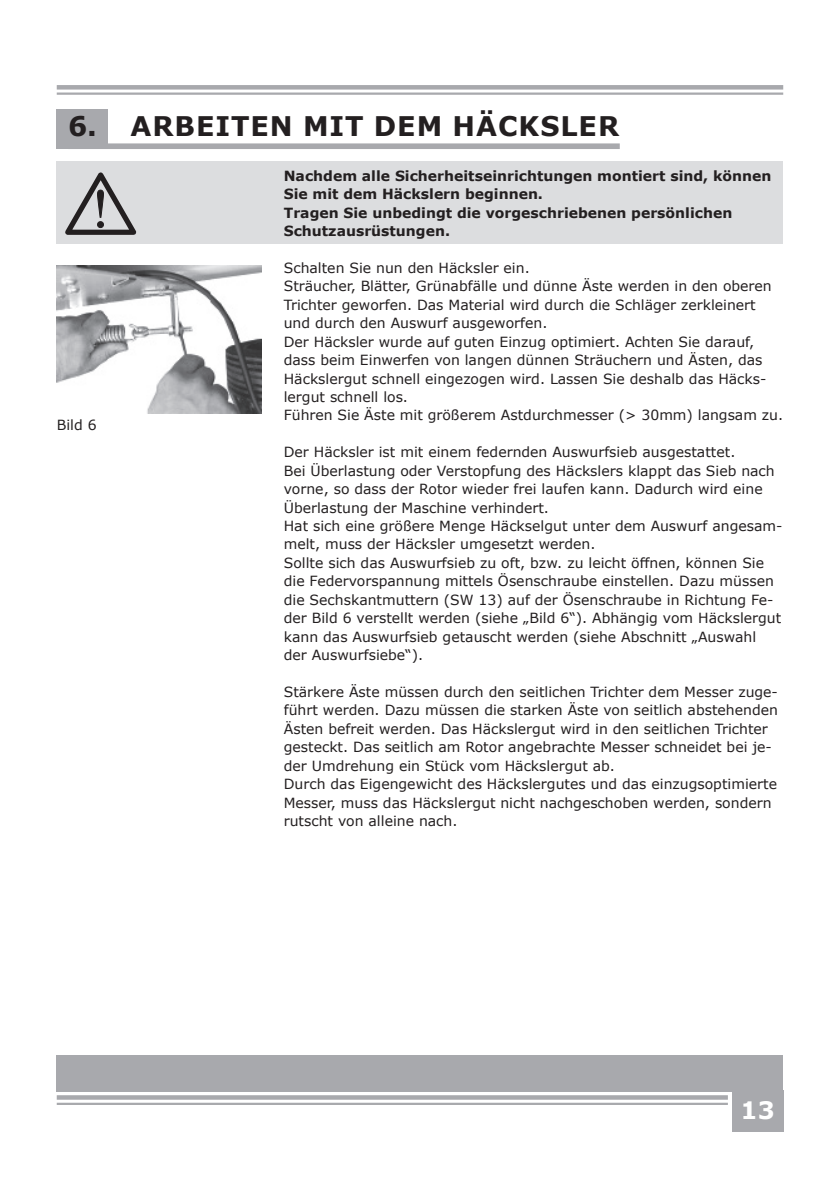
<style>
.page{position:relative;width:840px;height:1191px;background:#fff}
.page>*{position:absolute;margin:0;border:0;box-sizing:border-box;transform-origin:0 0}
.t1{font:700 27px "Verdana";letter-spacing:.035em;color:#231f20}
.t2{font:700 24px "Verdana";color:#fff}
.t3{font:14px/18.4px "Verdana";color:#231f20}
.t4{font:700 14px/18.4px "Verdana";color:#231f20}
</style>
<div class="page">
<div style="left:57px;top:1054px;width:725px;height:37px;background:#a8a9ad"></div>
<svg style="left:57px;top:1095px;width:670px;height:4px;background:#acadb1"></svg>
<hr style="left:57px;top:1102px;width:670px;height:3px;background:#a8a9ad">
<div style="left:57px;top:85px;width:725px;height:5px;background:#a8a9ad"></div>
<hr style="left:57px;top:92px;width:725px;height:3px;background:#a8a9ad">
<div style="left:731px;top:1090px;width:51px;height:41px;background:#a8a9ad"></div>
<div style="left:57px;top:162px;width:725px;height:82px;background:#dcdddf"></div>
<div style="left:57px;top:109px;width:51px;height:40px;background:#a8a9ad"></div>
<div style="left:68px;top:143px;width:551px;height:6px;background:#a8a9ad"></div>
<img style="left:57px;top:265px;width:204px;height:148px">
<svg style="left:65px;top:172px;width:72px;height:63px"></svg>
<h1 class="t1" style="left:68px;top:107px;width:552px">6. ARBEITEN MIT DEM HÄCKSLER</h1>
<p class="t3" style="left:57px;top:416px;width:41px">Bild 6</p>
<p class="t4" style="left:283px;top:166px;width:489px">Nachdem alle Sicherheitseinrichtungen montiert sind, können Sie mit dem Häckslern beginnen.<br>Tragen Sie unbedingt die vorgeschriebenen persönlichen Schutzausrüstungen.</p>
<p class="t3" style="left:283px;top:258px;width:500px">Schalten Sie nun den Häcksler ein.<br>Sträucher, Blätter, Grünabfälle und dünne Äste werden in den oberen Trichter geworfen. Das Material wird durch die Schläger zerkleinert und durch den Auswurf ausgeworfen.<br>Der Häcksler wurde auf guten Einzug optimiert. Achten Sie darauf, dass beim Einwerfen von langen dünnen Sträuchern und Ästen, das Häckslergut schnell eingezogen wird. Lassen Sie deshalb das Häcks&shy;lergut schnell los.<br>Führen Sie Äste mit größerem Astdurchmesser (&gt; 30mm) langsam zu.</p>
<p class="t3" style="left:283px;top:443px;width:498px">Der Häcksler ist mit einem federnden Auswurfsieb ausgestattet.<br>Bei Überlastung oder Verstopfung des Häckslers klappt das Sieb nach vorne, so dass der Rotor wieder frei laufen kann. Dadurch wird eine Überlastung der Maschine verhindert.<br>Hat sich eine größere Menge Häckselgut unter dem Auswurf angesam&shy;melt, muss der Häcksler umgesetzt werden.<br>Sollte sich das Auswurfsieb zu oft, bzw. zu leicht öffnen, können Sie die Federvorspannung mittels Ösenschraube einstellen. Dazu müssen die Sechskantmuttern (SW 13) auf der Ösenschraube in Richtung Fe&shy;der Bild 6 verstellt werden (siehe „Bild 6“). Abhängig vom Häckslergut kann das Auswurfsieb getauscht werden (siehe Abschnitt „Auswahl der Auswurfsiebe“).</p>
<p class="t3" style="left:283px;top:682px;width:495px">Stärkere Äste müssen durch den seitlichen Trichter dem Messer zuge&shy;führt werden. Dazu müssen die starken Äste von seitlich abstehenden Ästen befreit werden. Das Häckslergut wird in den seitlichen Trichter gesteckt. Das seitlich am Rotor angebrachte Messer schneidet bei je&shy;der Umdrehung ein Stück vom Häckslergut ab.<br>Durch das Eigengewicht des Häckslergutes und das einzugsoptimierte Messer, muss das Häckslergut nicht nachgeschoben werden, sondern rutscht von alleine nach.</p>
<h2 class="t2" style="left:740px;top:1092px;width:36px">13</h2>
</div>
